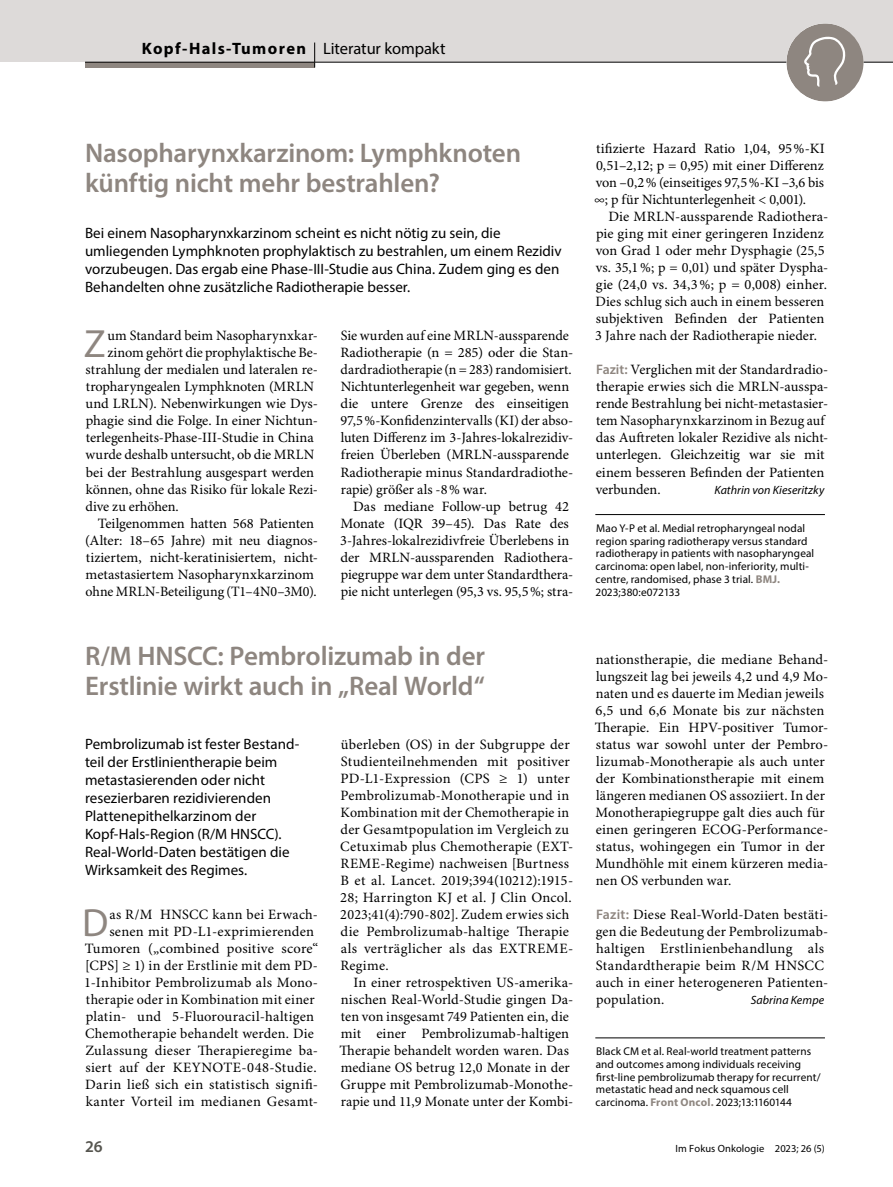
<style>
.page{position:relative;width:893px;height:1187px;background:#fff}
.page>*{position:absolute;margin:0;border:0;box-sizing:border-box;transform-origin:0 0}
.Para_Initial_2{font:39.45px "Myriad Pro";color:#8e8680}
.Title_2{font:600 27px/30px "Myriad Pro";letter-spacing:-.01em;color:#8e8680}
.t1{font:700 16.5px "Myriad Pro";letter-spacing:.08em;color:#000}
.t2{font:600 16.5px "Myriad Pro";color:#56554f}
.Trailer_2{font:15px/18px "Myriad Pro";color:#000}
.Para_Indent{font:14.25px/17px "Minion Pro";color:#000}
.Para_Initial_2-2{font:14.25px/17px "Minion Pro";letter-spacing:.015em;color:#000}
.Para_Dateline_Sectio{font:14.25px/17px "Minion Pro";letter-spacing:.01em;color:#000}
.Para_Initial_2-3{font:14.25px "Minion Pro";letter-spacing:-.005em;color:#000}
.Para_Initial_2-4{font:14.25px "Minion Pro";letter-spacing:-.01em;color:#000}
.Para_Dateline_Sectio-2{font:italic 12px "Myriad Pro";letter-spacing:.005em;color:#000}
.Source_x{font:11.25px/12.8px "Myriad Pro";letter-spacing:.01em;color:#000}
.t3{font:10.5px "Myriad Pro";letter-spacing:.01em;color:#000}
.s1{font-weight:400}
.s2{font-family:"Myriad Pro";font-weight:600;font-size:13.8px;color:#8e8680}
.s3{font-weight:700;color:#8e8680}
</style>
<div class="page">
<div style="left:0;top:0;width:893px;height:62px;background:#dddad9"></div>
<hr style="left:595px;top:514px;width:230px;height:1px;background:#000">
<hr style="left:595px;top:1037px;width:230px;height:1px;background:#000">
<div style="left:85px;top:62px;width:230px;height:5px;background:#8e8680"></div>
<hr style="left:85px;top:62px;width:230px;height:1px;background:#000">
<hr style="left:315px;top:62px;width:578px;height:1px;background:#000">
<svg style="left:314px;top:43px;width:1px;height:24px"></svg>
<svg style="left:786px;top:23px;width:77px;height:79px"></svg>
<p class="t1" style="left:142px;top:37px;width:305px">Kopf-Hals-Tumoren <span class="s1">Literatur kompakt</span></p>
<p class="Title_2" style="left:85px;top:137px;width:438px">Nasopharynxkarzinom: Lymphknoten künftig nicht mehr bestrahlen?</p>
<p class="Trailer_2" style="left:85px;top:224px;width:478px">Bei einem Nasopharynxkarzinom scheint es nicht nötig zu sein, die umliegenden Lymphknoten prophylaktisch zu bestrahlen, um einem Rezidiv vorzubeugen. Das ergab eine Phase-III-Studie aus China. Zudem ging es den Behandelten ohne zusätzliche Radiotherapie besser.</p>
<p class="Para_Initial_2" style="left:84px;top:320px;width:23px">Z</p>
<p class="Para_Initial_2-2" style="left:107px;top:328px;width:212px">um Standard beim Nasopharynxkar-</p>
<p class="Para_Indent" style="left:340px;top:328px;width:234px">Sie wurden auf eine MRLN-aussparende Radiotherapie (n = 285) oder die Stan&shy;dardradiotherapie (n = 283) randomisiert.<br>Nichtunterlegenheit war gegeben, wenn die untere Grenze des einseitigen 97,5%-Konfidenzintervalls (KI) der abso&shy;luten Differenz im 3-Jahres-lokalrezidiv&shy;freien Überleben (MRLN-aussparende Radiotherapie minus Standardradiothe&shy;rapie) größer als -8% war.</p>
<p class="Para_Indent" style="left:340px;top:498px;width:235px;text-indent:13px">Das mediane Follow-up betrug 42<br>Monate (IQR 39–45). Das Rate des 3-Jahres-lokalrezidivfreie Überlebens in der MRLN-aussparenden Radiothera&shy;piegruppe war dem unter Standardthera&shy;pie nicht unterlegen (95,3 vs. 95,5%; stra-</p>
<p class="Para_Initial_2-3" style="left:108px;top:344px;width:212px">zinom gehört die prophylaktische Be-</p>
<p class="Para_Initial_2-3" style="left:86px;top:361px;width:234px">strahlung der medialen und lateralen re-</p>
<p class="Para_Initial_2-3" style="left:86px;top:378px;width:230px">tropharyngealen Lymphknoten (MRLN</p>
<p class="Para_Initial_2-2" style="left:86px;top:396px;width:234px">und LRLN). Nebenwirkungen wie Dys-</p>
<p class="Para_Initial_2-3" style="left:86px;top:412px;width:234px">phagie sind die Folge. In einer Nichtun-</p>
<p class="Para_Initial_2-3" style="left:86px;top:429px;width:230px">terlegenheits-Phase-III-Studie in China</p>
<p class="Para_Initial_2-3" style="left:85px;top:446px;width:230px">wurde deshalb untersucht, ob die MRLN</p>
<p class="Para_Initial_2-3" style="left:86px;top:463px;width:230px">bei der Bestrahlung ausgespart werden</p>
<p class="Para_Initial_2-2" style="left:86px;top:481px;width:234px">können, ohne das Risiko für lokale Rezi-</p>
<p class="Para_Initial_2-4" style="left:85px;top:497px;width:95px">dive zu erhöhen.</p>
<p class="Para_Indent" style="left:85px;top:515px;width:235px;text-indent:13px">Teilgenommen hatten 568 Patienten (Alter: 18–65 Jahre) mit neu diagnos&shy;tiziertem, nicht-keratinisiertem, nicht&shy;metastasiertem Nasopharynxkarzinom ohne MRLN-Beteiligung (T1–4N0–3M0).</p>
<p class="Title_2" style="left:85px;top:640px;width:402px">R/M HNSCC: Pembrolizumab in der<br>Erstlinie wirkt auch in „Real World“</p>
<p class="Trailer_2" style="left:85px;top:734px;width:216px">Pembrolizumab ist fester Bestand&shy;teil der Erstlinientherapie beim metastasierenden oder nicht resezierbaren rezidivierenden<br>Plattenepithelkarzinom der<br>Kopf-Hals-Region (R/M HNSCC).<br>Real-World-Daten bestätigen die<br>Wirksamkeit des Regimes.</p>
<p class="Para_Initial_2" style="left:82px;top:898px;width:28px">D</p>
<p class="Para_Initial_2-2" style="left:109px;top:906px;width:210px">as R/M HNSCC kann bei Erwach-</p>
<p class="Para_Initial_2-2" style="left:109px;top:923px;width:206px">senen mit PD-L1-exprimierenden</p>
<p class="Para_Initial_2-2" style="left:85px;top:940px;width:235px">Tumoren („combined positive score“</p>
<p class="Para_Initial_2-2" style="left:85px;top:957px;width:234px">[CPS] ≥ 1) in der Erstlinie mit dem PD-</p>
<p class="Para_Initial_2-2" style="left:84px;top:974px;width:235px">1-Inhibitor Pembrolizumab als Mono-</p>
<p class="Para_Initial_2-2" style="left:86px;top:991px;width:230px">therapie oder in Kombination mit einer</p>
<p class="Para_Initial_2-2" style="left:86px;top:1008px;width:230px">platin- und 5-Fluorouracil-haltigen</p>
<p class="Para_Initial_2-2" style="left:85px;top:1025px;width:230px">Chemotherapie behandelt werden. Die</p>
<p class="Para_Initial_2-2" style="left:85px;top:1042px;width:234px">Zulassung dieser Therapieregime ba-</p>
<p class="Para_Initial_2-2" style="left:86px;top:1059px;width:233px">siert auf der KEYNOTE-048-Studie.</p>
<p class="Para_Initial_2-2" style="left:85px;top:1076px;width:234px">Darin ließ sich ein statistisch signifi-</p>
<p class="Para_Initial_2-2" style="left:86px;top:1093px;width:234px">kanter Vorteil im medianen Gesamt-</p>
<p class="Para_Initial_2-2" style="left:340px;top:736px;width:234px">überleben (OS) in der Subgruppe der Studienteilnehmenden mit positiver PD-L1-Expression (CPS ≥ 1) unter Pembrolizumab-Monotherapie und in Kombination mit der Chemotherapie in der Gesamtpopulation im Vergleich zu Cetuximab plus Chemotherapie (EXT-REME-Regime) nachweisen [Burtness B et al. Lancet. 2019;394(10212):1915- 28; Harrington KJ et al. J Clin Oncol.<br>2023;41(4):790-802]. Zudem erwies sich die Pembrolizumab-haltige Therapie als verträglicher als das EXTREME-Regime.</p>
<p class="Para_Indent" style="left:340px;top:974px;width:235px;text-indent:14px">In einer retrospektiven US-amerika&shy;nischen Real-World-Studie gingen Da&shy;ten von insgesamt 749 Patienten ein, die mit einer Pembrolizumab-haltigen Therapie behandelt worden waren. Das mediane OS betrug 12,0 Monate in der Gruppe mit Pembrolizumab-Monothe&shy;rapie und 11,9 Monate unter der Kombi-</p>
<p class="Para_Indent" style="left:594px;top:141px;width:232px;text-align:justify">tifizierte Hazard Ratio 1,04, 95%-KI 0,51–2,12; p = 0,95) mit einer Differenz von –0,2% (einseitiges 97,5%-KI –3,6 bis ∞; p für Nichtunterlegenheit &lt; 0,001).</p>
<p class="Para_Indent" style="left:595px;top:209px;width:235px;text-indent:13px">Die MRLN-aussparende Radiothera&shy;pie ging mit einer geringeren Inzidenz von Grad 1 oder mehr Dysphagie (25,5 vs. 35,1%; p = 0,01) und später Dyspha&shy;gie (24,0 vs. 34,3%; p = 0,008) einher.<br>Dies schlug sich auch in einem besseren subjektiven Befinden der Patienten 3 Jahre nach der Radiotherapie nieder.</p>
<p class="Para_Dateline_Sectio" style="left:596px;top:362px;width:234px"><span class="s2">Fazit:</span> Verglichen mit der Standardradio&shy;therapie erwies sich die MRLN-ausspa&shy;rende Bestrahlung bei nicht-metastasier&shy;tem Nasopharynxkarzinom in Bezug auf das Auftreten lokaler Rezidive als nicht&shy;unterlegen. Gleichzeitig war sie mit einem besseren Befinden der Patienten verbunden.</p>
<p class="Para_Dateline_Sectio-2" style="left:714px;top:482px;width:111px">Kathrin von Kieseritzky</p>
<p class="Source_x" style="left:596px;top:521px;width:220px">Mao Y-P et al. Medial retropharyngeal nodal region sparing radiotherapy versus standard radiotherapy in patients with nasopharyngeal carcinoma: open label, non-inferiority, multi&shy;centre, randomised, phase 3 trial. <span class="s3">BMJ.<br></span>2023;380:e072133</p>
<p class="Para_Indent" style="left:595px;top:651px;width:235px">nationstherapie, die mediane Behand&shy;lungszeit lag bei jeweils 4,2 und 4,9 Mo&shy;naten und es dauerte im Median jeweils 6,5 und 6,6 Monate bis zur nächsten Therapie. Ein HPV-positiver Tumor&shy;status war sowohl unter der Pembro&shy;lizumab-Monotherapie als auch unter der Kombinationstherapie mit einem längeren medianen OS assoziiert. In der Monotherapiegruppe galt dies auch für einen geringeren ECOG-Performance&shy;status, wohingegen ein Tumor in der Mundhöhle mit einem kürzeren media&shy;nen OS verbunden war.</p>
<p class="Para_Dateline_Sectio" style="left:596px;top:906px;width:234px"><span class="s2">Fazit:</span> Diese Real-World-Daten bestäti&shy;gen die Bedeutung der Pembrolizumab&shy;haltigen Erstlinienbehandlung als Standardtherapie beim R/M HNSCC auch in einer heterogeneren Patienten&shy;population.</p>
<p class="Para_Dateline_Sectio-2" style="left:751px;top:992px;width:75px">Sabrina Kempe</p>
<p class="Source_x" style="left:596px;top:1044px;width:227px">Black CM et al. Real-world treatment patterns and outcomes among individuals receiving first-line pembrolizumab therapy for recurrent/ metastatic head and neck squamous cell carcinoma. <span class="s3">Front Oncol.</span> 2023;13:1160144</p>
<p class="t2" style="left:85px;top:1135px;width:19px">26</p>
<p class="t3" style="left:676px;top:1141px;width:151px">Im Fokus Onkologie 2023; 26 (5)</p>
</div>
